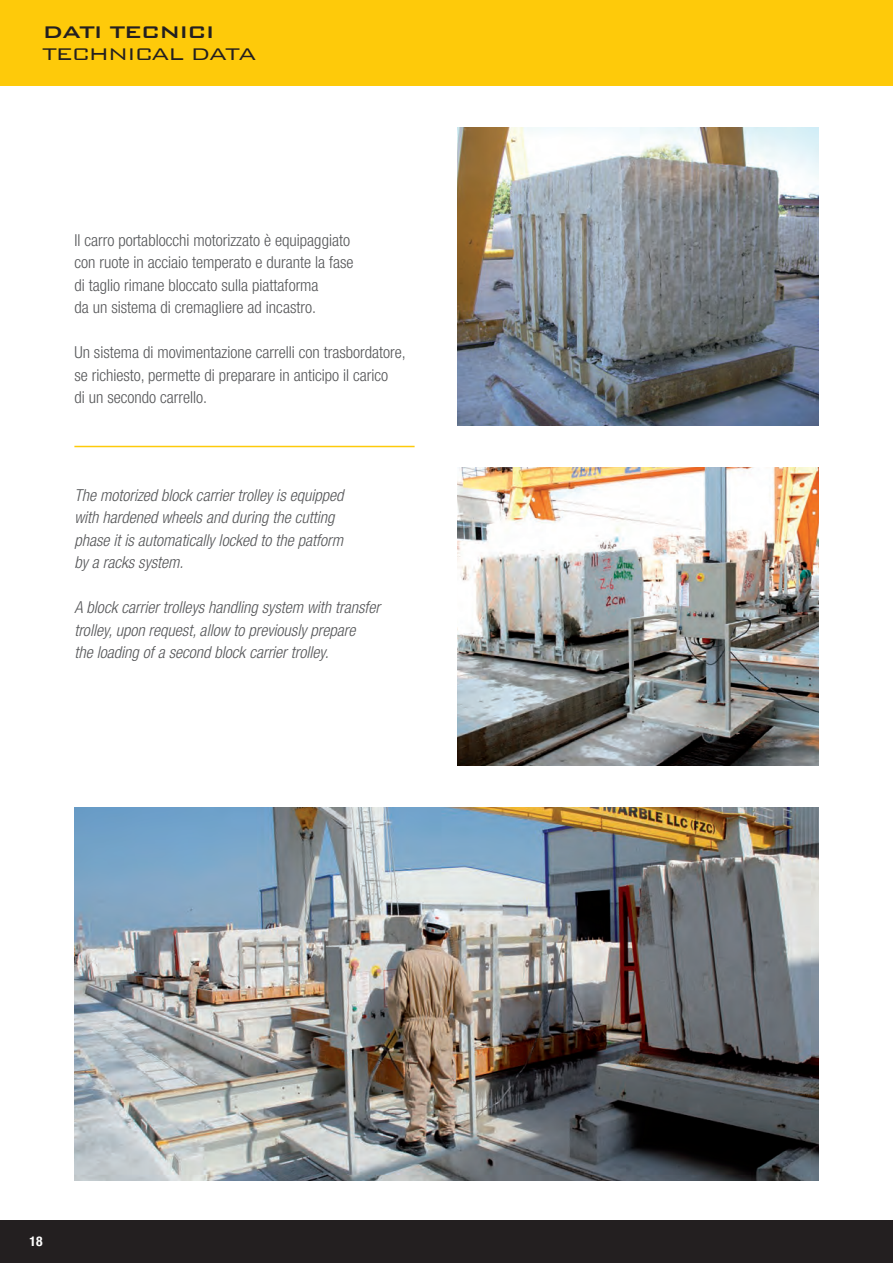
<style>
.page{position:relative;width:893px;height:1263px;background:#fff}
.page>*{position:absolute;margin:0;border:0;box-sizing:border-box;transform-origin:0 0}
.t1{font:300 22.5px "Bank Gothic";letter-spacing:-.06em;color:#231f20;scale:1.1 1}
.t2{font:500 22.5px "Bank Gothic";letter-spacing:-.06em;color:#231f20;scale:1.1 1}
.t3{font:300 condensed 16.5px/22.5px "Helvetica Neue LT Com";color:#57585a}
.t4{font:italic 300 condensed 16.5px/22.5px "Helvetica Neue LT Com";color:#57585a}
.t5{font:700 condensed 13.5px "Helvetica Neue LT Com";color:#fff}
</style>
<div class="page">
<div style="left:0;top:0;width:893px;height:85px;background:#feca0a"></div>
<div style="left:0;top:1220px;width:893px;height:43px;background:#231f20"></div>
<hr style="left:74px;top:446px;width:341px;height:1px;background:#feca0a">
<img style="left:457px;top:128px;width:362px;height:297px">
<img style="left:457px;top:468px;width:362px;height:297px">
<img style="left:74px;top:808px;width:745px;height:372px">
<h1 class="t2" style="left:43px;top:15px;width:158px">DATI TECNICI</h1>
<h1 class="t1" style="left:43px;top:37px;width:196px">TECHNICAL DATA</h1>
<p class="t3" style="left:74px;top:228px;width:281px">Il carro portablocchi motorizzato è equipaggiato con ruote in acciaio temperato e durante la fase di taglio rimane bloccato sulla piattaforma<br>da un sistema di cremagliere ad incastro.</p>
<p class="t3" style="left:74px;top:341px;width:333px">Un sistema di movimentazione carrelli con trasbordatore, se richiesto, permette di preparare in anticipo il carico<br>di un secondo carrello.</p>
<p class="t4" style="left:74px;top:484px;width:271px">The motorized block carrier trolley is equipped with hardened wheels and during the cutting phase it is automatically locked to the patform by a racks system.</p>
<p class="t4" style="left:74px;top:596px;width:307px">A block carrier trolleys handling system with transfer trolley, upon request, allow to previously prepare<br>the loading of a second block carrier trolley.</p>
<p class="t5" style="left:30px;top:1233px;width:14px">18</p>
</div>
